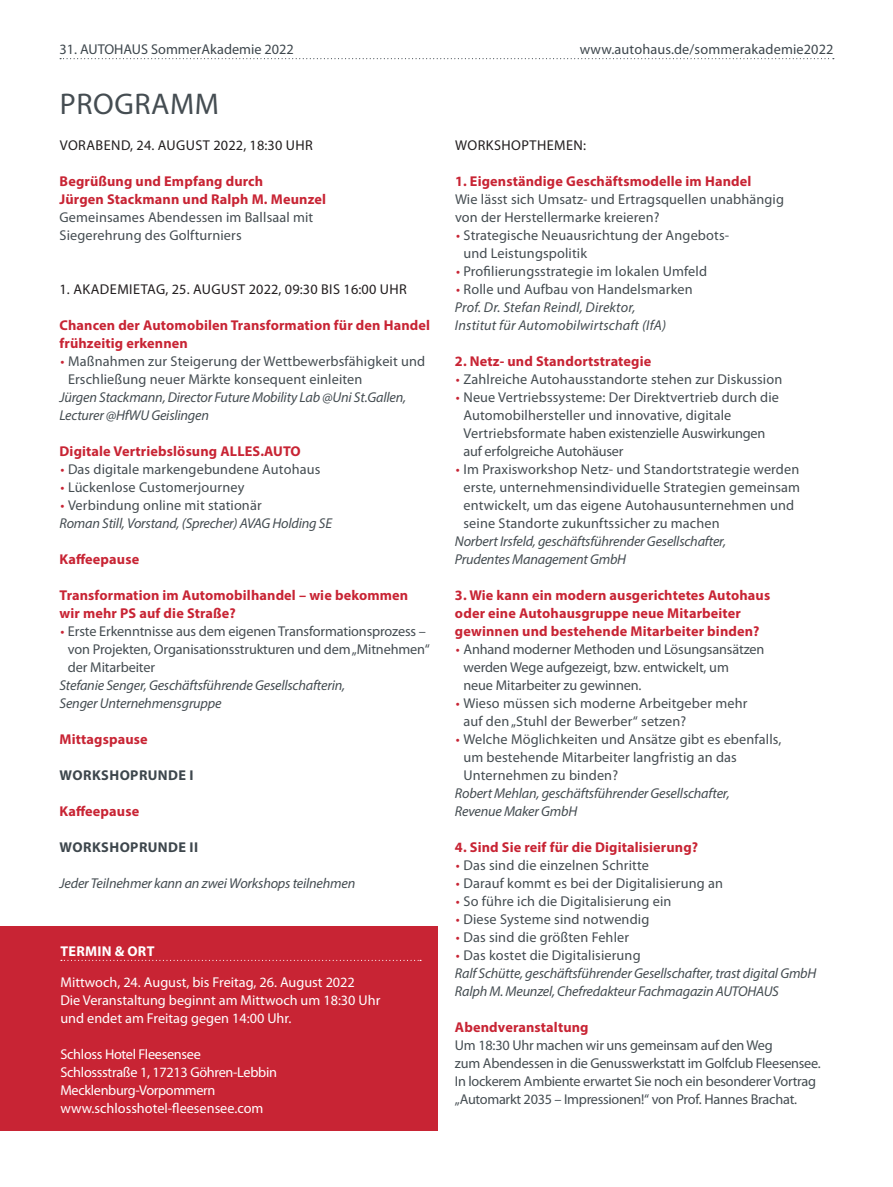
<style>
.page{position:relative;width:893px;height:1187px;background:#fff}
.page>*{position:absolute;margin:0;border:0;box-sizing:border-box;transform-origin:0 0}
.t1{font:30px "Myriad Pro";letter-spacing:.02em;color:#454d52}
.t2{font:14.25px/18px "Myriad Pro";letter-spacing:.01em;color:#454d52}
.t3{font:italic 14.25px/18px "Myriad Pro";letter-spacing:-.015em;color:#454d52}
.t4{font:700 14.25px/18px "Myriad Pro";letter-spacing:.01em;color:#c82434}
.t5{font:14.25px/18px "Myriad Pro";letter-spacing:-.01em;color:#454d52}
.t6{font:14.25px/18px "Myriad Pro";letter-spacing:-.02em;color:#454d52}
.t7{font:14.25px/18px "Myriad Pro";color:#fff}
.t8{font:14.25px/18px "Myriad Pro";letter-spacing:-.02em;color:#fff}
.t9{font:italic 14.25px/18px "Myriad Pro";letter-spacing:.01em;color:#454d52}
.t10{font:14.25px "Myriad Pro";letter-spacing:.03em;color:#231f20}
.t11{font:14.25px "Myriad Pro";letter-spacing:.01em;color:#3e474d}
.t12{font:700 14.25px "Myriad Pro";letter-spacing:.03em;color:#3e474d}
.t13{font:700 14.25px "Myriad Pro";letter-spacing:.02em;color:#fff}
.s1{color:#c82434}
.s2{font-style:normal;color:#c82434}
.s3{font-style:normal}
</style>
<div class="page">
<svg style="left:60px;top:58px;width:774px;height:1px"></svg>
<div style="left:0;top:926px;width:438px;height:204px;background:#c82434"></div>
<svg style="left:61px;top:959px;width:360px;height:1px"></svg>
<p class="t11" style="left:60px;top:41px;width:236px">31. AUTOHAUS SommerAkademie 2022</p>
<p class="t11" style="left:580px;top:41px;width:255px">www.autohaus.de/sommerakademie2022</p>
<h1 class="t1" style="left:60px;top:87px;width:161px">PROGRAMM</h1>
<p class="t10" style="left:60px;top:137px;width:255px">VORABEND, 24. AUGUST 2022, 18:30 UHR</p>
<p class="t4" style="left:60px;top:171px;width:268px">Begrüßung und Empfang durch<br>Jürgen Stackmann und Ralph M. Meunzel</p>
<p class="t2" style="left:60px;top:208px;width:255px">Gemeinsames Abendessen im Ballsaal mit<br>Siegerehrung des Golfturniers</p>
<p class="t10" style="left:60px;top:281px;width:349px">1. AKADEMIETAG, 25. AUGUST 2022, 09:30 BIS 16:00 UHR</p>
<p class="t4" style="left:60px;top:315px;width:372px">Chancen der Automobilen Transformation für den Handel frühzeitig erkennen</p>
<p class="t2" style="left:68px;top:352px;width:359px;text-indent:-7px"><span class="s1">•</span> Maßnahmen zur Steigerung der Wettbewerbsfähigkeit und<br>Erschließung neuer Märkte konsequent einleiten</p>
<p class="t3" style="left:60px;top:387px;width:348px">Jürgen Stackmann, Director Future Mobility Lab @Uni St.Gallen,<br>Lecturer @HfWU Geislingen</p>
<p class="t4" style="left:60px;top:441px;width:243px">Digitale Vertriebslösung ALLES.AUTO</p>
<p class="t2" style="left:61px;top:460px;width:261px"><span class="s1">•</span> Das digitale markengebundene Autohaus</p>
<p class="t2" style="left:61px;top:478px;width:185px"><span class="s1">•</span> Lückenlose Customerjourney</p>
<p class="t3" style="left:59px;top:495px;width:274px"><span class="s2">•</span> <span class="s3">Verbindung online mit stationär<br></span>Roman Still, Vorstand, (Sprecher) AVAG Holding SE</p>
<p class="t4" style="left:59px;top:549px;width:81px">Kaffeepause</p>
<p class="t4" style="left:59px;top:585px;width:350px">Transformation im Automobilhandel – wie bekommen wir mehr PS auf die Straße?</p>
<p class="t5" style="left:68px;top:622px;width:363px;text-indent:-7px"><span class="s1">•</span> Erste Erkenntnisse aus dem eigenen Transformationsprozess – von Projekten, Organisationsstrukturen und dem „Mitnehmen“ der Mitarbeiter</p>
<p class="t3" style="left:59px;top:675px;width:287px">Stefanie Senger, Geschäftsführende Gesellschafterin,<br>Senger Unternehmensgruppe</p>
<p class="t4" style="left:59px;top:729px;width:90px">Mittagspause</p>
<p class="t12" style="left:60px;top:765px;width:136px">WORKSHOPRUNDE I</p>
<p class="t4" style="left:59px;top:801px;width:81px">Kaffeepause</p>
<p class="t12" style="left:60px;top:837px;width:140px">WORKSHOPRUNDE II</p>
<p class="t3" style="left:59px;top:873px;width:297px">Jeder Teilnehmer kann an zwei Workshops teilnehmen</p>
<p class="t13" style="left:61px;top:941px;width:95px">TERMIN &amp; ORT</p>
<p class="t7" style="left:60px;top:973px;width:322px">Mittwoch, 24. August, bis Freitag, 26. August 2022<br>Die Veranstaltung beginnt am Mittwoch um 18:30 Uhr und endet am Freitag gegen 14:00 Uhr.</p>
<p class="t8" style="left:60px;top:1045px;width:218px">Schloss Hotel Fleesensee<br>Schlossstraße 1, 17213 Göhren-Lebbin<br>Mecklenburg-Vorpommern www.schlosshotel-fleesensee.com</p>
<p class="t10" style="left:455px;top:137px;width:133px">WORKSHOPTHEMEN:</p>
<p class="t4" style="left:455px;top:171px;width:298px">1. Eigenständige Geschäftsmodelle im Handel</p>
<p class="t2" style="left:455px;top:190px;width:330px">Wie lässt sich Umsatz- und Ertragsquellen unabhängig von der Herstellermarke kreieren?</p>
<p class="t2" style="left:463px;top:226px;width:266px;text-indent:-7px"><span class="s1">•</span> Strategische Neuausrichtung der Angebots&shy;und Leistungspolitik</p>
<p class="t2" style="left:456px;top:262px;width:253px"><span class="s1">•</span> Profilierungsstrategie im lokalen Umfeld</p>
<p class="t9" style="left:455px;top:279px;width:239px"><span class="s2">•</span> <span class="s3">Rolle und Aufbau von Handelsmarken<br></span>Prof. Dr. Stefan Reindl, Direktor,<br>Institut für Automobilwirtschaft (IfA)</p>
<p class="t4" style="left:455px;top:351px;width:198px">2. Netz- und Standortstrategie</p>
<p class="t2" style="left:456px;top:370px;width:328px"><span class="s1">•</span> Zahlreiche Autohausstandorte stehen zur Diskussion</p>
<p class="t2" style="left:463px;top:388px;width:317px;text-indent:-7px"><span class="s1">•</span> Neue Vertriebssysteme: Der Direktvertrieb durch die Automobilhersteller und innovative, digitale Vertriebsformate haben existenzielle Auswirkungen auf erfolgreiche Autohäuser</p>
<p class="t2" style="left:463px;top:460px;width:338px;text-indent:-7px"><span class="s1">•</span> Im Praxisworkshop Netz- und Standortstrategie werden erste, unternehmensindividuelle Strategien gemeinsam entwickelt, um das eigene Autohausunternehmen und seine Standorte zukunftssicher zu machen</p>
<p class="t3" style="left:455px;top:531px;width:273px">Norbert Irsfeld, geschäftsführender Gesellschafter,<br>Prudentes Management GmbH</p>
<p class="t4" style="left:455px;top:585px;width:317px">3. Wie kann ein modern ausgerichtetes Autohaus oder eine Autohausgruppe neue Mitarbeiter gewinnen und bestehende Mitarbeiter binden?</p>
<p class="t5" style="left:463px;top:640px;width:302px;text-indent:-7px"><span class="s1">•</span> Anhand moderner Methoden und Lösungsansätzen werden Wege aufgezeigt, bzw. entwickelt, um<br>neue Mitarbeiter zu gewinnen.</p>
<p class="t2" style="left:463px;top:694px;width:285px;text-indent:-7px"><span class="s1">•</span> Wieso müssen sich moderne Arbeitgeber mehr auf den „Stuhl der Bewerber“ setzen?</p>
<p class="t2" style="left:463px;top:730px;width:319px;text-indent:-7px"><span class="s1">•</span> Welche Möglichkeiten und Ansätze gibt es ebenfalls, um bestehende Mitarbeiter langfristig an das<br>Unternehmen zu binden?</p>
<p class="t3" style="left:455px;top:783px;width:276px">Robert Mehlan, geschäftsführender Gesellschafter,<br>Revenue Maker GmbH</p>
<p class="t4" style="left:455px;top:837px;width:245px">4. Sind Sie reif für die Digitalisierung?</p>
<p class="t2" style="left:456px;top:856px;width:195px"><span class="s1">•</span> Das sind die einzelnen Schritte</p>
<p class="t2" style="left:456px;top:874px;width:269px"><span class="s1">•</span> Darauf kommt es bei der Digitalisierung an</p>
<p class="t2" style="left:456px;top:892px;width:217px"><span class="s1">•</span> So führe ich die Digitalisierung ein</p>
<p class="t2" style="left:456px;top:910px;width:195px"><span class="s1">•</span> Diese Systeme sind notwendig</p>
<p class="t2" style="left:456px;top:928px;width:175px"><span class="s1">•</span> Das sind die größten Fehler</p>
<p class="t3" style="left:455px;top:945px;width:363px"><span class="s2">•</span> <span class="s3">Das kostet die Digitalisierung<br></span>Ralf Schütte, geschäftsführender Gesellschafter, trast digital GmbH<br>Ralph M. Meunzel, Chefredakteur Fachmagazin AUTOHAUS</p>
<p class="t4" style="left:455px;top:1017px;width:135px">Abendveranstaltung</p>
<p class="t6" style="left:455px;top:1036px;width:367px">Um 18:30 Uhr machen wir uns gemeinsam auf den Weg<br>zum Abendessen in die Genusswerkstatt im Golfclub Fleesensee.<br>In lockerem Ambiente erwartet Sie noch ein besonderer Vortrag „Automarkt 2035 – Impressionen!“ von Prof. Hannes Brachat.</p>
</div>
